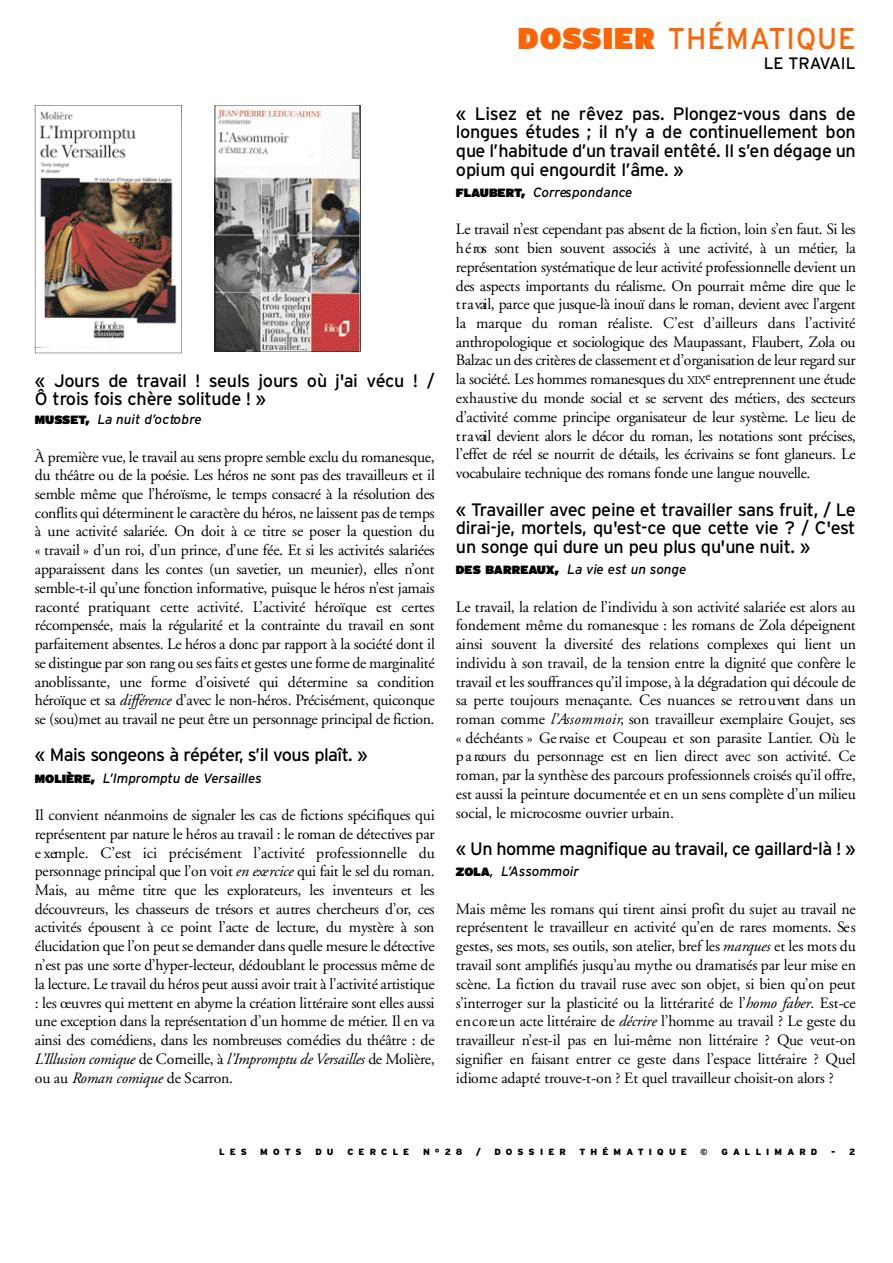
<style>
.page{position:relative;width:893px;height:1263px;background:#fff}
.page>*{position:absolute;margin:0;border:0;box-sizing:border-box;transform-origin:0 0}
.t1{font:30px "Interstate";color:#ff6402;scale:.95 1}
.t2{font:18px/18.8px "Interstate";letter-spacing:-.03em;color:#000;text-align:justify}
.t3{font:16.5px "Interstate";color:#000}
.t4{font:15.75px/18.8px "Adobe Garamond";letter-spacing:-.015em;color:#000;text-align:justify}
.t5{font:italic 13.5px "Interstate";letter-spacing:-.015em;color:#000}
.t6{font:900 9px "Interstate";letter-spacing:.565em;color:#000}
.s1{font-weight:900;font-style:normal;font-size:12px}
.s2{font-style:italic}
.s3{font-weight:900}
.s4{font-size:11.85px}
</style>
<div class="page">
<svg style="left:215px;top:105px;width:146px;height:247px"></svg>
<img style="left:35px;top:105px;width:147px;height:248px">
<p class="t2" style="left:35px;top:372px;width:401px">« Jours de travail ! seuls jours où j'ai vécu ! /<br>Ô trois fois chère so litude ! »</p>
<p class="t5" style="left:35px;top:413px;width:168px"><span class="s1">MUSSET,</span> La nuit d’o c to b re</p>
<p class="t4" style="left:35px;top:449px;width:401px">À pre m iè re vue, le travail au sens pro p re semble exclu du ro m a n e sq u e , du théâtre ou de la poésie. Les héros ne sont pas des travailleurs et il semble même que l’h é roïsme, le temps consacré à la résolution des conflits qui déterminent le caractère du héros, ne laissent pas de temps à une activité salariée. On doit à ce titre se poser la question du « tra va il » d’un roi, d’un prince, d’une fée. Et si les activités salariées apparaissent dans les contes (un save tie r, un meunier), elles n’o n t semble-t-il qu’une fonction informative, puisque le héros n’est jamais raconté pratiquant cette activité. L’activité héroïque est certe s récompensée, mais la régularité et la contrainte du travail en sont p a rfaitement absentes. Le héros a donc par rapport à la société dont il se distingue par son rang ou ses faits et gestes une forme de marginalité anoblissante, une forme d’o isiveté qui détermine sa condition h é roïque et sa <span class="s2">d ifféren ce</span> d’a vec le non-héros. Précisément, quiconque se (sou)met au travail ne peut être un personnage principal de fiction.</p>
<p class="t2" style="left:35px;top:747px;width:334px">« Mais songeons à répéte r, s’il vous plaît. »</p>
<p class="t5" style="left:35px;top:772px;width:229px"><span class="s1">MOLIÈRE,</span> L’Im p ro m ptu de Ve rsa illes</p>
<p class="t4" style="left:35px;top:807px;width:401px">Il convient néanmoins de signaler les cas de fictions spécifiques qui représentent par nature le héros au travail : le roman de détectives par e xemple. C’est ici précisément l’activité professionnelle du personnage principal que l’on voit <span class="s2">en exe rcice</span> qui fait le sel du ro m a n .<br>Mais, au même titre que les explorateurs, les inventeurs et les d é c o u v reurs, les chasseurs de trésors et autres chercheurs d’o r, ces activités épousent à ce point l’acte de lecture, du mystère à son élucidation que l’on peut se demander dans quelle mesure le détective n’est pas une sorte d’h y p e r-le c te u r, dédoublant le processus même de la lecture. Le travail du héros peut aussi avoir trait à l’activité artistiq u e : les œuvres qui mettent en abyme la création littéraire sont elles aussi une exception dans la représentation d’un homme de métier. Il en va ainsi des comédiens, dans les nombreuses comédies du théâtre : de <span class="s2">L’Illusion comique</span> de Corneille, à <span class="s2">l’Im p romptu de Versa illes</span> de Mo liè re , ou au <span class="s2">Roman comique</span> de Scarro n .</p>
<h1 class="t1" style="left:518px;top:25px;width:357px"><span class="s3">D OSSIER</span> T H É M AT IQ U E</h1>
<p class="t3" style="left:764px;top:56px;width:93px">LE TRAVAIL</p>
<p class="t2" style="left:456px;top:105px;width:402px">« Lisez et ne rêvez pa s. Plongez-vous dans de lo n g u es étu d es ; il n’y a de co ntin u e lle m e nt bon que l’habitude d’un travail entêté. Il s’en dégage un opium qui engourdit l’âme. »</p>
<p class="t5" style="left:456px;top:186px;width:178px"><span class="s1">FLAUBERT,</span> Co r res p o n d a n ce</p>
<p class="t4" style="left:456px;top:221px;width:402px">Le travail n’est cependant pas absent de la fiction, loin s’en faut. Si les h é ros sont bien souvent associés à une activité, à un métier, la représentation systématique de leur activité professionnelle devient un des aspects importants du réalisme. On pourrait même dire que le t r a vail, parce que jusque-là inouï dans le roman, devient avec l’a rg e n t la marque du roman réaliste. C’est d’ailleurs dans l’a c tiv ité a n th ropologique et sociologique des Maupassant, Fla u b e rt, Zola ou Balzac un des critères de classement et d’organisation de leur re g a rd sur la société. Les hommes romanesques du <span class="s4">X IX</span><sup>e</sup> e n tre p rennent une étude e x h a u stive du monde social et se servent des métiers, des secteurs d’activité comme principe organisateur de leur système. Le lieu de t r a vail devient alors le décor du roman, les notations sont précises, l’effet de réel se nourrit de détails, les écrivains se font glaneurs. Le vo c a b u la ire technique des romans fonde une langue nouve lle .</p>
<p class="t2" style="left:456px;top:501px;width:401px">« Travailler avec peine et travailler sans fruit, / Le d ira i-je, morte ls, qu'est-ce que cette vie ? / C'est un songe qui dure un peu plus qu'une nuit. »</p>
<p class="t5" style="left:456px;top:563px;width:232px"><span class="s1">DES BARREAUX,</span> La vie est un so n g e</p>
<p class="t4" style="left:456px;top:599px;width:402px">Le travail, la relation de l’individu à son activité salariée est alors au fondement même du romanesque : les romans de Zola dépeignent ainsi souvent la diversité des relations complexes qui lient un individu à son travail, de la tension entre la dignité que confère le tra vail et les souffrances qu’il impose, à la dégradation qui découle de sa perte toujours menaçante. Ces nuances se re tro u vent dans un roman comme <span class="s2">l’Asso m m o ir</span>, son travailleur exe m p la ire Goujet, ses « d é c h é a n ts » Ge rvaise et Coupeau et son parasite Lantier. Où le p a rcours du personnage est en lien direct avec son activité. Ce roman, par la synthèse des parcours professionnels croisés qu’il offre , est aussi la peinture documentée et en un sens complète d’un milieu social, le microcosme ouvrier urbain.</p>
<p class="t2" style="left:456px;top:841px;width:401px">« Un homme magnifique au travail, ce gaillard-là ! »</p>
<p class="t5" style="left:456px;top:865px;width:125px"><span class="s1">ZOLA</span>, L’A sso m m o ir</p>
<p class="t4" style="left:456px;top:901px;width:402px">Mais même les romans qui tirent ainsi profit du sujet au travail ne représentent le travailleur en activité qu’en de rares moments. Se s gestes, ses mots, ses outils, son atelier, bref les <span class="s2">m a rq u es</span> et les mots du tra vail sont amplifiés jusqu’au mythe ou dramatisés par leur mise en scène. La fiction du travail ruse avec son objet, si bien qu’on peut s’in te rroger sur la plasticité ou la littérarité de l’<span class="s2">homo faber</span>. Est-ce e n c o re un acte littéraire de <span class="s2">d écrire</span> l’homme au travail ? Le geste du tra vailleur n’est-il pas en lui-même non littéraire ? Que ve u t-o n signifier en faisant entrer ce geste dans l’espace littéraire ? Qu e l idiome adapté tro u ve-t-on ? Et quel travailleur choisit-on alors ?</p>
<p class="t6" style="left:219px;top:1148px;width:29px">L E S</p>
<p class="t6" style="left:260px;top:1148px;width:43px">MOTS</p>
<p class="t6" style="left:315px;top:1148px;width:20px">D U</p>
<p class="t6" style="left:347px;top:1148px;width:63px">CERCLE</p>
<p class="t6" style="left:423px;top:1148px;width:41px">N°28</p>
<p class="t6" style="left:476px;top:1148px;width:6px">/</p>
<p class="t6" style="left:494px;top:1148px;width:73px">DOSSIER</p>
<p class="t6" style="left:579px;top:1148px;width:109px">THÉMATIQUE</p>
<p class="t6" style="left:700px;top:1148px;width:9px">©</p>
<p class="t6" style="left:721px;top:1148px;width:97px">GALLIMARD</p>
<p class="t6" style="left:831px;top:1148px;width:26px">- 2</p>
</div>
